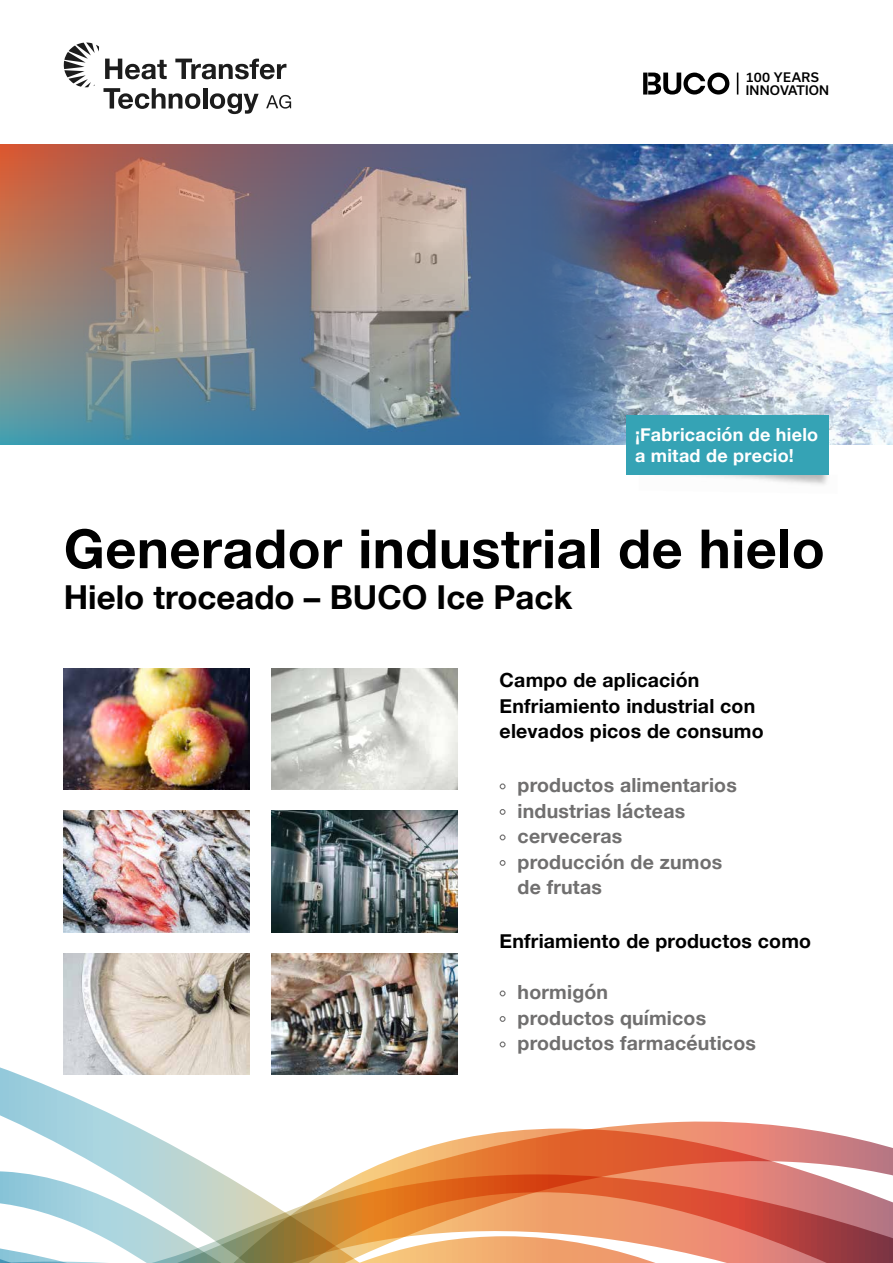
<style>
.page{position:relative;width:893px;height:1263px;background:#fff}
.page>*{position:absolute;margin:0;border:0;box-sizing:border-box;transform-origin:0 0}
.t1{font:700 54px "Helvetica Neue";letter-spacing:.01em;color:#000}
.t2{font:700 33px "Helvetica Neue";color:#000}
.t3{font:700 19.5px/25.5px "Helvetica Neue";letter-spacing:.01em;color:#706f6f}
.t4{font:700 19.5px/25.5px "Helvetica Neue";letter-spacing:.01em;color:#000}
.t5{font:700 18px/21px "Helvetica Neue";letter-spacing:.015em;color:#fff}
.t6{font:500 12.6px/12.6px "Usual";letter-spacing:.015em;color:#000}
</style>
<div class="page">
<img style="left:0;top:144px;width:893px;height:301px">
<svg style="left:0;top:1063px;width:893px;height:108px"></svg>
<svg style="left:0;top:1171px;width:893px;height:65px"></svg>
<svg style="left:0;top:1236px;width:893px;height:27px"></svg>
<svg style="left:500px;top:783px;width:6px;height:6px"></svg>
<svg style="left:500px;top:809px;width:6px;height:6px"></svg>
<svg style="left:500px;top:834px;width:6px;height:6px"></svg>
<svg style="left:500px;top:860px;width:6px;height:6px"></svg>
<svg style="left:500px;top:990px;width:6px;height:6px"></svg>
<svg style="left:500px;top:1016px;width:6px;height:6px"></svg>
<svg style="left:500px;top:1041px;width:6px;height:6px"></svg>
<svg style="left:643px;top:73px;width:86px;height:22px"></svg>
<svg style="left:737px;top:73px;width:1px;height:22px"></svg>
<img style="left:695px;top:475px;width:133px;height:10px">
<div style="left:627px;top:415px;width:202px;height:60px;background:#35a3b5"></div>
<img style="left:64px;top:668px;width:186px;height:121px">
<img style="left:271px;top:668px;width:186px;height:121px">
<img style="left:64px;top:811px;width:186px;height:121px">
<img style="left:271px;top:953px;width:186px;height:121px">
<img style="left:271px;top:811px;width:186px;height:121px">
<img style="left:64px;top:953px;width:186px;height:121px">
<svg style="left:64px;top:43px;width:227px;height:71px"></svg>
<p class="t6" style="left:746px;top:71px;width:85px">100 YEARS<br>INNOVATION</p>
<p class="t5" style="left:635px;top:425px;width:185px">¡Fabricación de hielo a mitad de precio!</p>
<h1 class="t1" style="left:64px;top:506px;width:762px">Generador industrial de hielo</h1>
<h2 class="t2" style="left:64px;top:572px;width:510px">Hielo troceado – BUCO Ice Pack</h2>
<p class="t4" style="left:500px;top:668px;width:265px">Campo de aplicación<br>Enfriamiento industrial con elevados picos de consumo</p>
<p class="t3" style="left:518px;top:773px;width:221px">productos alimentarios industrias lácteas cerveceras<br>producción de zumos de frutas</p>
<p class="t4" style="left:500px;top:929px;width:313px">Enfriamiento de productos como</p>
<p class="t3" style="left:518px;top:980px;width:240px">hormigón<br>productos químicos productos farmacéuticos</p>
</div>
